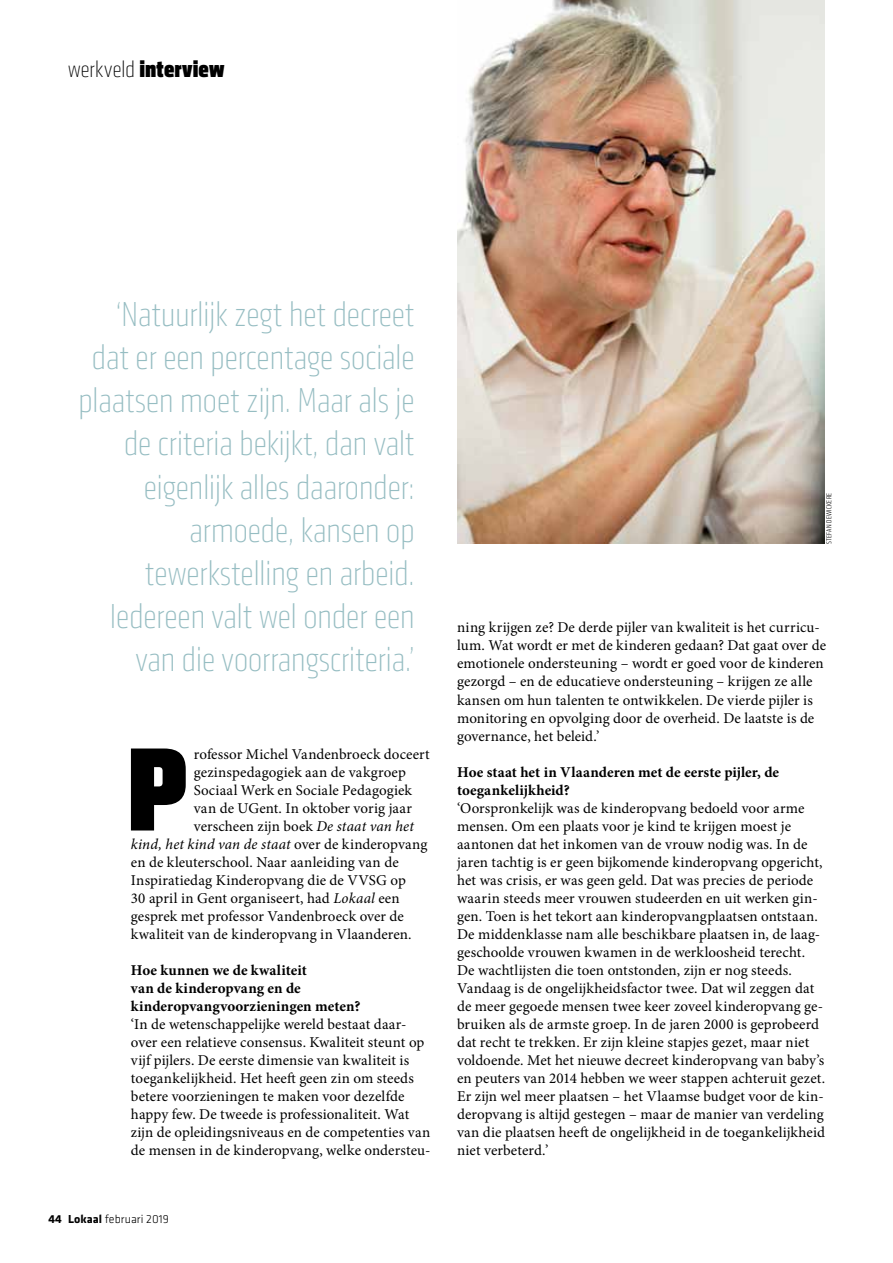
<style>
.page{position:relative;width:893px;height:1263px;background:#fff}
.page>*{position:absolute;margin:0;border:0;box-sizing:border-box;transform-origin:0 0}
.t1{font:900 condensed 123.15px "Klavika Display";color:#000}
.t2{font:200 condensed 36px/43.2px "Klavika Display";color:#96bdc2;text-align:right}
.t3{font:900 condensed 24px "Klavika Display";letter-spacing:.005em;color:#000}
.t4{font:15px/18px "Minion Pro";letter-spacing:.005em;color:#000}
.t5{font:700 15px/18px "Minion Pro";letter-spacing:.005em;color:#000}
.t6{font:italic 15px "Minion Pro";letter-spacing:.005em;color:#000}
.t7{font:300 12px "Klavika";letter-spacing:.005em;color:#000}
.t8{font:300 7.5px "Klavika Condensed";letter-spacing:.035em;color:#000}
.s1{font-weight:200}
.s2{font-style:italic}
.s3{font-style:normal}
.s4{font-weight:700}
</style>
<div class="page">
<img style="left:457px;top:0;width:368px;height:544px">
<h3 class="t3" style="left:68px;top:55px;width:158px"><span class="s1">werkveld</span> interview</h3>
<p class="t2" style="left:78px;top:293px;width:338px">‘Natuurlijk zegt het decreet dat er een percentage sociale plaatsen moet zijn. Maar als je de criteria bekijkt, dan valt eigenlijk alles daaronder: armoede, kansen op tewerkstelling en arbeid.<br>Iedereen valt wel onder een van die voorrangscriteria.’</p>
<h1 class="t1" style="left:127px;top:718px;width:62px">P</h1>
<p class="t4" style="left:194px;top:745px;width:237px">rofessor Michel Vandenbroeck doceert</p>
<p class="t4" style="left:194px;top:763px;width:214px">gezinspedagogiek aan de vakgroep</p>
<p class="t4" style="left:194px;top:781px;width:220px">Sociaal Werk en Sociale Pedagogiek</p>
<p class="t4" style="left:194px;top:799px;width:220px">van de UGent. In oktober vorig jaar</p>
<p class="t4" style="left:194px;top:817px;width:222px">verscheen zijn boek <span class="s2">De staat van het</span></p>
<p class="t6" style="left:131px;top:833px;width:298px">kind, het kind van de staat <span class="s3">over de kinderopvang</span></p>
<p class="t4" style="left:131px;top:853px;width:269px">en de kleuterschool. Naar aanleiding van de</p>
<p class="t4" style="left:131px;top:871px;width:276px">Inspiratiedag Kinderopvang die de VVSG op</p>
<p class="t4" style="left:131px;top:889px;width:270px">30 april in Gent organiseert, had <span class="s2">Lokaal</span> een</p>
<p class="t4" style="left:131px;top:907px;width:274px">gesprek met professor Vandenbroeck over de</p>
<p class="t4" style="left:131px;top:925px;width:282px">kwaliteit van de kinderopvang in Vlaanderen.</p>
<p class="t5" style="left:131px;top:960px;width:231px">Hoe kunnen we de kwaliteit<br>van de kinderopvang en de kinderopvangvoorzieningen meten?</p>
<p class="t4" style="left:131px;top:1015px;width:301px">‘In de wetenschappelijke wereld bestaat daar&shy;over een relatieve consensus. Kwaliteit steunt op vijf pijlers. De eerste dimensie van kwaliteit is toegankelijkheid. Het heeft geen zin om steeds betere voorzieningen te maken voor dezelfde happy few. De tweede is professionaliteit. Wat zijn de opleidingsniveaus en de competenties van de mensen in de kinderopvang, welke ondersteu-</p>
<p class="t7" style="left:49px;top:1212px;width:122px"><span class="s4">44 Lokaal</span> februari 2019</p>
<p class="t8" style="left:825px;top:544px;width:53px;rotate:-90deg">STEFAN DEWICKERE</p>
<p class="t4" style="left:457px;top:619px;width:370px">ning krijgen ze? De derde pijler van kwaliteit is het curricu&shy;lum. Wat wordt er met de kinderen gedaan? Dat gaat over de emotionele ondersteuning – wordt er goed voor de kinderen gezorgd – en de educatieve ondersteuning – krijgen ze alle kansen om hun talenten te ontwikkelen. De vierde pijler is monitoring en opvolging door de overheid. De laatste is de governance, het beleid.’</p>
<p class="t5" style="left:457px;top:762px;width:323px">Hoe staat het in Vlaanderen met de eerste pijler, de toegankelijkheid?</p>
<p class="t4" style="left:457px;top:799px;width:370px">‘Oorspronkelijk was de kinderopvang bedoeld voor arme mensen. Om een plaats voor je kind te krijgen moest je aantonen dat het inkomen van de vrouw nodig was. In de jaren tachtig is er geen bijkomende kinderopvang opgericht, het was crisis, er was geen geld. Dat was precies de periode waarin steeds meer vrouwen studeerden en uit werken gin&shy;gen. Toen is het tekort aan kinderopvangplaatsen ontstaan.<br>De middenklasse nam alle beschikbare plaatsen in, de laag&shy;geschoolde vrouwen kwamen in de werkloosheid terecht.<br>De wachtlijsten die toen ontstonden, zijn er nog steeds.<br>Vandaag is de ongelijkheidsfactor twee. Dat wil zeggen dat de meer gegoede mensen twee keer zoveel kinderopvang ge&shy;bruiken als de armste groep. In de jaren 2000 is geprobeerd dat recht te trekken. Er zijn kleine stapjes gezet, maar niet voldoende. Met het nieuwe decreet kinderopvang van baby’s en peuters van 2014 hebben we weer stappen achteruit gezet.<br>Er zijn wel meer plaatsen – het Vlaamse budget voor de kin&shy;deropvang is altijd gestegen – maar de manier van verdeling van die plaatsen heeft de ongelijkheid in de toegankelijkheid niet verbeterd.’</p>
</div>
